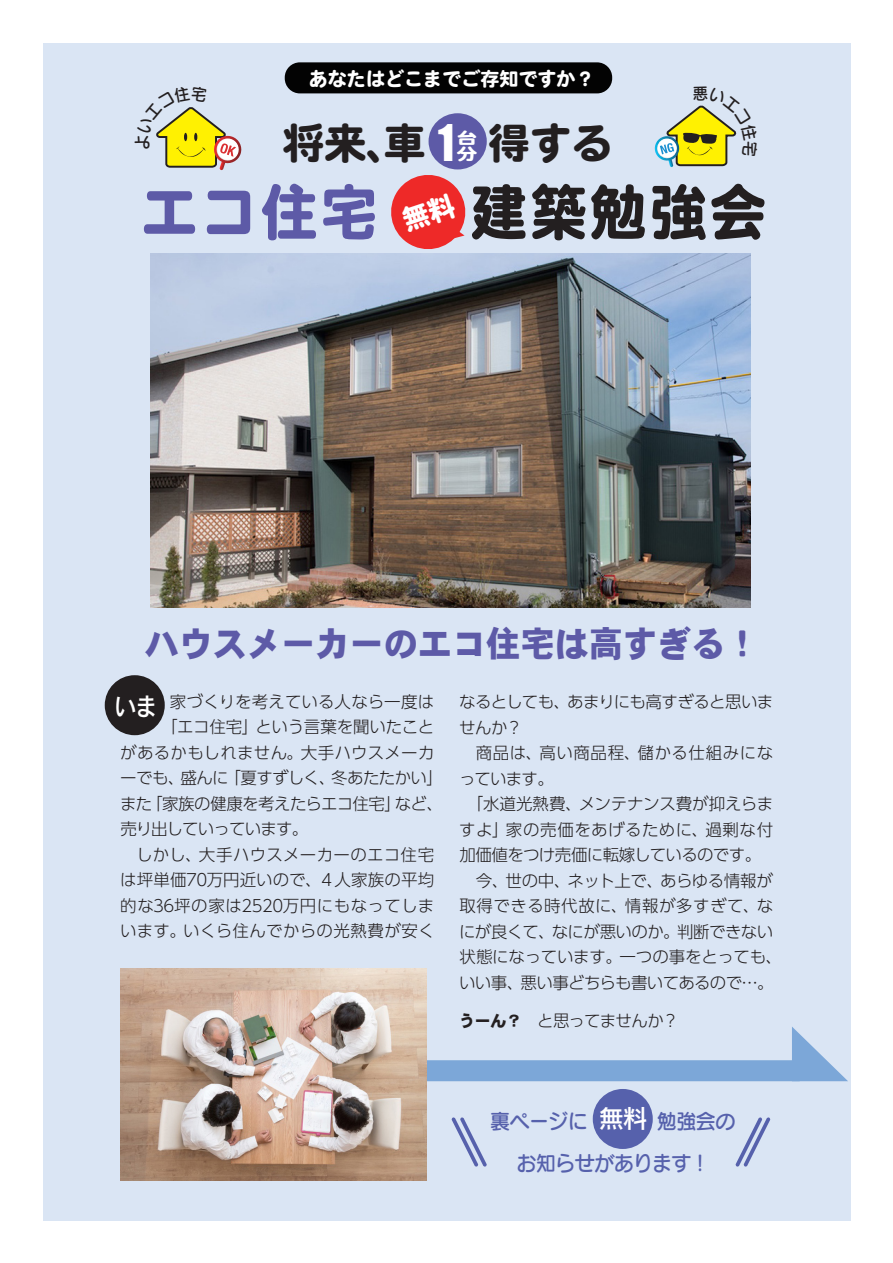
<style>
.page{position:relative;width:893px;height:1263px;background:#fff}
.page>*{position:absolute;margin:0;border:0;box-sizing:border-box;transform-origin:0 0}
.t1{font:59.85px "Heisei Maru Go Std W8";color:#5d5aa7;scale:.95 1}
.t2{font:59.85px "Heisei Maru Go Std W8";letter-spacing:.05em;color:#231f20;scale:.95 1}
.t3{font:41.7px "Heisei Maru Go Std W8";color:#231f20}
.t4{font:35.55px "Heisei Kaku Go Std W9";letter-spacing:-.01em;color:#5d5aa7}
.t5{font:25.5px "Rodin Pro N DB";color:#fff;scale:.9 1}
.t6{font:25.5px "Rodin Pro N DB";color:#fff}
.t7{font:20.85px/42px "Seurat Pro N DB";letter-spacing:-.03em;color:#5661ac;text-align:center;scale:.96 1}
.t8{font:18.9px "Heisei Maru Go Std W8";letter-spacing:.005em;color:#fff}
.t9{font:300 16.5px/25.5px "UD Shin Go Pr 6 N";letter-spacing:-.015em;color:#231f20}
.t10{font:300 16.5px "UD Shin Go Pr 6 N";letter-spacing:.02em;color:#231f20}
.t11{font:300 16.5px "UD Shin Go Pr 6 N";letter-spacing:.015em;color:#231f20}
.t12{font:300 16.5px "UD Shin Go Pr 6 N";letter-spacing:-.04em;color:#231f20}
.t13{font:300 16.5px "UD Shin Go Pr 6 N";letter-spacing:-.035em;color:#231f20}
.t14{font:300 16.5px "UD Shin Go Pr 6 N";letter-spacing:.005em;color:#231f20}
.t15{font:300 16.5px "UD Shin Go Pr 6 N";letter-spacing:-.045em;color:#231f20}
.t16{font:300 16.5px "UD Shin Go Pr 6 N";letter-spacing:-.055em;color:#231f20}
.t17{font:16.5px "Seurat Pro N DB";color:#231f20;scale:.95 1}
.t18{font:15.75px/15.8px "Heisei Maru Go Std W8";color:#fff;scale:1.33 1}
.s1{font-family:"Impact";font-size:46.35px;color:#fff}
.s2{font-family:"Heisei Kaku Go Std W9";font-weight:400}
</style>
<div class="page">
<div style="left:43px;top:43px;width:807px;height:1177px;background:#dae5f4"></div>
<div style="left:378px;top:1060px;width:422px;height:21px;background:#7ca7d8"></div>
<svg style="left:792px;top:1027px;width:56px;height:54px"></svg>
<div style="left:105px;top:675px;width:60px;height:60px;background:#231f20;border-radius:50%"></div>
<img style="left:150px;top:254px;width:600px;height:353px">
<svg style="left:451px;top:1117px;width:36px;height:49px"></svg>
<svg style="left:735px;top:1117px;width:35px;height:49px"></svg>
<div style="left:593px;top:1089px;width:60px;height:60px;background:#5661ac;border-radius:50%"></div>
<img style="left:121px;top:968px;width:306px;height:213px">
<div style="left:285px;top:62px;width:327px;height:31px;background:#030303;border-radius:15px"></div>
<div style="left:429px;top:113px;width:58px;height:56px;background:#5d5aa7;border-radius:50%"></div>
<svg style="left:386px;top:175px;width:84px;height:79px"></svg>
<svg style="left:156px;top:107px;width:86px;height:63px"></svg>
<svg style="left:654px;top:105px;width:83px;height:62px"></svg>
<p class="t17" style="left:132px;top:150px;width:18px;rotate:-90deg">よ</p>
<p class="t8" style="left:309px;top:69px;width:287px">あなたはどこまでご存知ですか？</p>
<h2 class="t3" style="left:283px;top:121px;width:173px">将来、車 <span class="s1">1</span></h2>
<p class="t18" style="left:457px;top:131px;width:17px">台分</p>
<h2 class="t3" style="left:488px;top:121px;width:127px">得する</h2>
<h1 class="t1" style="left:141px;top:179px;width:313px">エコ住宅　</h1>
<h1 class="t2" style="left:470px;top:179px;width:314px">建築勉強会</h1>
<h3 class="t4" style="left:145px;top:622px;width:617px">ハウスメーカーのエコ住宅は高すぎる！</h3>
<p class="t14" style="left:170px;top:688px;width:266px">家づくりを考えている人なら一度は</p>
<p class="t9" style="left:161px;top:714px;width:275px">「エコ住宅」という言葉を聞いたこと</p>
<p class="t11" style="left:120px;top:739px;width:316px">があるかもしれません。大手ハウスメーカ</p>
<p class="t12" style="left:120px;top:765px;width:324px">ーでも、盛んに「夏すずしく、冬あたたかい」</p>
<p class="t13" style="left:120px;top:790px;width:324px">また「家族の健康を考えたらエコ住宅」など、</p>
<p class="t16" style="left:120px;top:816px;width:190px">売り出していっています。</p>
<p class="t11" style="left:120px;top:841px;width:315px">　しかし、大手ハウスメーカーのエコ住宅</p>
<p class="t9" style="left:120px;top:867px;width:316px">は坪単価70万円近いので、４人家族の平均</p>
<p class="t10" style="left:120px;top:892px;width:316px">的な36坪の家は2520万円にもなってしま</p>
<p class="t10" style="left:120px;top:917px;width:316px">います。いくら住んでからの光熱費が安く</p>
<p class="t9" style="left:459px;top:689px;width:324px">なるとしても、あまりにも高すぎると思いませんか？<br>　商品は、高い商品程、儲かる仕組みになっています。<br>　「水道光熱費、メンテナンス費が抑えらますよ」家の売価をあげるために、過剰な付加価値をつけ売価に転嫁しているのです。<br>　今、世の中、ネット上で、あらゆる情報が取得できる時代故に、情報が多すぎて、なにが良くて、なにが悪いのか。判断できない状態になっています。一つの事をとっても、いい事、悪い事どちらも書いてあるので…。</p>
<p class="t15" style="left:459px;top:1007px;width:222px"><span class="s2">うーん？</span>　と思ってませんか？</p>
<h3 class="t5" style="left:114px;top:690px;width:50px">いま</h3>
<h3 class="t6" style="left:599px;top:1102px;width:50px">無料</h3>
<p class="t7" style="left:490px;top:1099px;width:257px">裏ページに　　　勉強会のお知らせがあります！</p>
</div>
